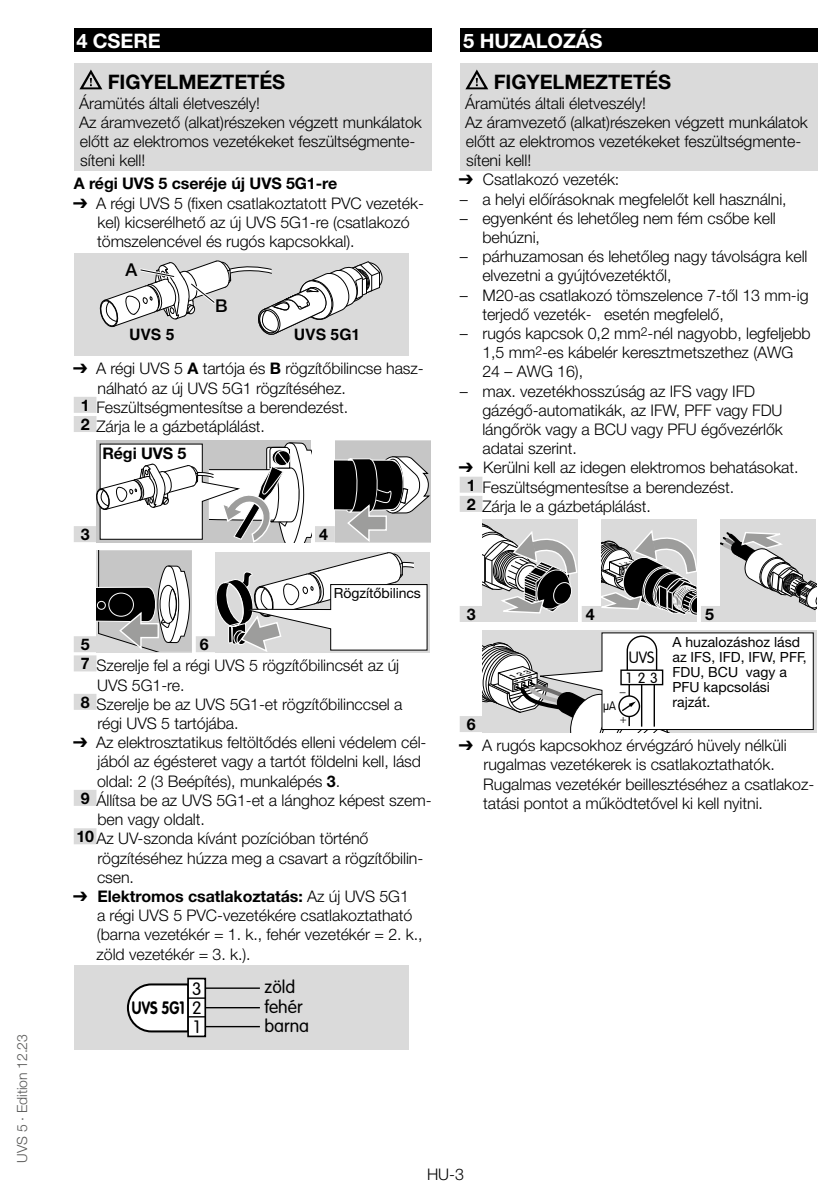
<style>
.page{position:relative;width:840px;height:1191px;background:#fff}
.page>*{position:absolute;margin:0;border:0;box-sizing:border-box;transform-origin:0 0}
.t1{font:700 20px "Helvetica Neue LT Pro";letter-spacing:-.005em;color:#000}
.t2{font:700 20px "Helvetica Neue LT Pro";letter-spacing:-.005em;color:#fff}
.t3{font:300 17.8px "VAG Rounded Std";color:#000}
.t4{font:700 17.8px/19.4px "VAG Rounded Std";color:#000;text-align:right;scale:.8 1}
.t5{font:500 17.8px "Helvetica Neue LT Pro";color:#000}
.t6{font:300 16.2px "VAG Rounded Std";color:#000;scale:.93 1}
.t7{font:300 16px/19.2px "Helvetica Neue LT Pro";letter-spacing:-.005em;color:#000}
.t8{font:700 16px "Helvetica Neue LT Pro";letter-spacing:-.005em;color:#000}
.t9{font:700 15.8px "Helvetica";color:#000}
.t10{font:300 14.6px "VAG Rounded Std";color:#000}
.t11{font:14px/15px "Helvetica Neue LT Pro";color:#000}
.t12{font:300 14px "Helvetica Neue LT Pro";letter-spacing:-.005em;color:#575756}
.t13{font:300 12.4px "VAG Rounded Std";color:#000;scale:.9 1}
.t14{font:300 11.6px "Helvetica Neue LT Pro";color:#000}
.s1{font-family:"Arial Unicode MS";font-weight:400}
.s2{font-weight:700}
.s3{font-weight:300}
</style>
<div class="page">
<div style="left:74px;top:28px;width:357px;height:24px;background:#000"></div>
<div style="left:74px;top:64px;width:357px;height:31px;background:#dadada"></div>
<div style="left:74px;top:91px;width:357px;height:22px;background:#dadada"></div>
<div style="left:74px;top:111px;width:357px;height:60px;background:#dadada"></div>
<div style="left:74px;top:397px;width:22px;height:16px;background:#dadada"></div>
<div style="left:74px;top:416px;width:22px;height:16px;background:#dadada"></div>
<div style="left:74px;top:526px;width:22px;height:16px;background:#dadada"></div>
<div style="left:315px;top:526px;width:19px;height:16px;background:#dadada"></div>
<div style="left:74px;top:636px;width:22px;height:16px;background:#dadada"></div>
<div style="left:196px;top:636px;width:19px;height:16px;background:#dadada"></div>
<div style="left:74px;top:655px;width:22px;height:16px;background:#dadada"></div>
<div style="left:74px;top:694px;width:22px;height:16px;background:#dadada"></div>
<div style="left:74px;top:790px;width:22px;height:16px;background:#dadada"></div>
<div style="left:74px;top:828px;width:22px;height:16px;background:#dadada"></div>
<svg style="left:79px;top:69px;width:23px;height:20px"></svg>
<div style="left:74px;top:253px;width:334px;height:102px;background:#dadada"></div>
<svg style="left:99px;top:260px;width:284px;height:75px"></svg>
<svg style="left:96px;top:442px;width:215px;height:100px"></svg>
<div style="left:334px;top:441px;width:96px;height:100px;background:#c6c6c6"></div>
<svg style="left:334px;top:455px;width:96px;height:86px"></svg>
<svg style="left:96px;top:551px;width:96px;height:100px"></svg>
<svg style="left:215px;top:552px;width:212px;height:100px"></svg>
<div style="left:74px;top:965px;width:334px;height:85px;background:#dadada"></div>
<hr style="left:199px;top:987px;width:61px;height:1px;background:#000">
<hr style="left:199px;top:1007px;width:61px;height:1px;background:#000">
<hr style="left:199px;top:1026px;width:61px;height:1px;background:#000">
<div style="left:188px;top:978px;width:17px;height:58px;background:#fff"></div>
<div style="left:187px;top:977px;width:19px;height:60px;border:2px solid #000"></div>
<svg style="left:126px;top:982px;width:79px;height:51px"></svg>
<div style="left:459px;top:28px;width:357px;height:24px;background:#000"></div>
<div style="left:459px;top:64px;width:357px;height:31px;background:#dadada"></div>
<div style="left:459px;top:91px;width:357px;height:22px;background:#dadada"></div>
<div style="left:459px;top:111px;width:357px;height:60px;background:#dadada"></div>
<div style="left:459px;top:477px;width:23px;height:16px;background:#dadada"></div>
<div style="left:459px;top:496px;width:23px;height:16px;background:#dadada"></div>
<div style="left:459px;top:606px;width:23px;height:16px;background:#dadada"></div>
<div style="left:581px;top:606px;width:20px;height:16px;background:#dadada"></div>
<div style="left:700px;top:606px;width:20px;height:16px;background:#dadada"></div>
<div style="left:459px;top:716px;width:23px;height:16px;background:#dadada"></div>
<svg style="left:465px;top:69px;width:23px;height:20px"></svg>
<div style="left:482px;top:520px;width:95px;height:102px;background:#dadada"></div>
<svg style="left:482px;top:523px;width:95px;height:91px"></svg>
<div style="left:601px;top:520px;width:95px;height:102px;background:#dadada"></div>
<div style="left:720px;top:520px;width:95px;height:102px;background:#dadada"></div>
<svg style="left:720px;top:530px;width:96px;height:91px"></svg>
<svg style="left:601px;top:530px;width:95px;height:86px"></svg>
<svg style="left:482px;top:630px;width:331px;height:102px"></svg>
<p class="t12" style="left:13px;top:1162px;width:130px;rotate:-90deg">UVS 5 · Edition 12.23</p>
<p class="t2" style="left:76px;top:28px;width:58px">4 CSERE</p>
<p class="t1" style="left:108px;top:70px;width:33px">FIGYELMEZ</p>
<p class="t1" style="left:222px;top:70px;width:64px">TETÉS</p>
<p class="t7" style="left:79px;top:93px;width:344px">Áramütés általi életveszély!<br>Az áramvezető (alkat)részeken végzett munkálatok előtt az elektromos vezetékeket feszültségmente&shy;síteni kell!</p>
<p class="t8" style="left:74px;top:174px;width:265px">A régi UVS 5 cseréje új UVS 5G1-re</p>
<p class="t7" style="left:97px;top:193px;width:328px;text-indent:-24px"><span class="s1">➔</span> A régi UVS 5 (fixen csatlakoztatott PVC vezeték&shy;kel) kicserélhető az új UVS 5G1-re (csatlakozó tömszelencével és rugós kapcsokkal).</p>
<p class="t5" style="left:125px;top:258px;width:13px">A</p>
<p class="t5" style="left:215px;top:295px;width:14px">B</p>
<p class="t9" style="left:129px;top:325px;width:47px">UVS 5</p>
<p class="t9" style="left:294px;top:325px;width:68px">UVS 5G1</p>
<p class="t7" style="left:73px;top:359px;width:352px"><span class="s1">➔</span> A régi UVS 5 <span class="s2">A</span> tartója és <span class="s2">B</span> rögzítőbilincse hasz-</p>
<p class="t7" style="left:97px;top:378px;width:250px">nálható az új UVS 5G1 rögzítéséhez.</p>
<p class="t7" style="left:81px;top:397px;width:269px"><span class="s2">1</span> Feszültségmentesítse a berendezést.</p>
<p class="t7" style="left:81px;top:416px;width:186px"><span class="s2">2</span> Zárja le a gázbetáplálást.</p>
<p class="t8" style="left:102px;top:443px;width:86px">Régi UVS 5</p>
<p class="t8" style="left:81px;top:524px;width:10px">3</p>
<p class="t8" style="left:81px;top:634px;width:10px">5</p>
<p class="t8" style="left:200px;top:634px;width:10px">6</p>
<p class="t8" style="left:319px;top:524px;width:10px">4</p>
<p class="t11" style="left:334px;top:585px;width:88px">Rögzítőbilincs</p>
<p class="t7" style="left:81px;top:656px;width:320px"><span class="s2">7</span> Szerelje fel a régi UVS 5 rögzítőbilincsét az új</p>
<p class="t7" style="left:97px;top:675px;width:89px">UVS 5G1-re.</p>
<p class="t7" style="left:81px;top:694px;width:323px"><span class="s2">8</span> Szerelje be az UVS 5G1-et rögzítőbilinccsel a</p>
<p class="t7" style="left:97px;top:713px;width:142px">régi UVS 5 tartójába.</p>
<p class="t7" style="left:73px;top:732px;width:355px"><span class="s1">➔</span> Az elektrosztatikus feltöltődés elleni védelem cél-</p>
<p class="t7" style="left:97px;top:752px;width:325px">jából az égésteret vagy a tartót földelni kell, lásd</p>
<p class="t7" style="left:97px;top:771px;width:244px">oldal: 2 (3 Beépítés), munkalépés <span class="s2">3</span>.</p>
<p class="t7" style="left:81px;top:790px;width:352px"><span class="s2">9</span> Állítsa be az UVS 5G1-et a lánghoz képest szem-</p>
<p class="t7" style="left:97px;top:809px;width:109px">ben vagy oldalt.</p>
<p class="t7" style="left:76px;top:828px;width:293px"><span class="s2">10</span> Az UV-szonda kívánt pozícióban történő</p>
<p class="t7" style="left:97px;top:848px;width:327px">rögzítéséhez húzza meg a csavart a rögzítőbilin-</p>
<p class="t7" style="left:97px;top:867px;width:39px">csen.</p>
<p class="t7" style="left:97px;top:886px;width:327px;text-indent:-24px"><span class="s1">➔</span> <span class="s2">Elektromos csatlakoztatás:</span> Az új UVS 5G1<br>a régi UVS 5 PVC-vezetékére csatlakoztatható (barna vezetékér = 1. k., fehér vezetékér = 2. k., zöld vezetékér = 3. k.).</p>
<p class="t4" style="left:132px;top:998px;width:88px">UVS 5G1 <span class="s3">2<br>1</span></p>
<p class="t3" style="left:264px;top:976px;width:32px">zöld</p>
<p class="t3" style="left:192px;top:978px;width:11px">3</p>
<p class="t3" style="left:264px;top:996px;width:40px">fehér</p>
<p class="t3" style="left:264px;top:1015px;width:46px">barna</p>
<p class="t2" style="left:463px;top:28px;width:61px">5 HUZALOZ</p>
<p class="t2" style="left:575px;top:28px;width:28px">ÁS</p>
<p class="t1" style="left:493px;top:70px;width:33px">FIGYELMEZ</p>
<p class="t1" style="left:607px;top:70px;width:64px">TETÉS</p>
<p class="t7" style="left:465px;top:93px;width:344px">Áramütés általi életveszély!<br>Az áramvezető (alkat)részeken végzett munkálatok előtt az elektromos vezetékeket feszültségmente&shy;síteni kell!</p>
<p class="t7" style="left:458px;top:170px;width:162px"><span class="s1">➔</span> Csatlakozó vezeték:</p>
<p class="t7" style="left:459px;top:189px;width:328px">– a helyi előírásoknak megfelelőt kell használni,</p>
<p class="t7" style="left:482px;top:208px;width:295px;text-indent:-23px">– egyenként és lehetőleg nem fém csőbe kell behúzni,</p>
<p class="t7" style="left:482px;top:246px;width:326px;text-indent:-23px">– párhuzamosan és lehetőleg nagy távolságra kell elvezetni a gyújtóvezetéktől,</p>
<p class="t7" style="left:482px;top:285px;width:327px;text-indent:-23px">– M20-as csatlakozó tömszelence 7-től 13 mm-ig terjedő vezeték-∅ esetén megfelelő,</p>
<p class="t7" style="left:482px;top:323px;width:329px;text-indent:-23px">– rugós kapcsok 0,2 mm<sup>2</sup>-nél nagyobb, legfeljebb<br>1,5 mm<sup>2</sup>-es kábelér keresztmetszethez (AWG<br>24 – AWG 16),</p>
<p class="t7" style="left:482px;top:381px;width:302px;text-indent:-23px">– max. vezetékhosszúság az IFS vagy IFD gázégő-automatikák, az IFW, PFF vagy FDU lángőrök vagy a BCU vagy PFU égővezérlők adatai szerint.</p>
<p class="t7" style="left:466px;top:458px;width:333px;text-indent:-8px"><span class="s1">➔</span> Kerülni kell az idegen elektromos behatásokat.<br><span class="s2">1</span> Feszültségmentesítse a berendezést.<br><span class="s2">2</span> Zárja le a gázbetáplálást.</p>
<p class="t8" style="left:466px;top:604px;width:10px">3</p>
<p class="t8" style="left:585px;top:604px;width:10px">4</p>
<p class="t8" style="left:704px;top:604px;width:10px">5</p>
<p class="t11" style="left:672px;top:634px;width:136px">A huzalozáshoz lásd az IFS, IFD, IFW, PFF,<br>FDU, BCU vagy a<br>PFU kapcsolási rajzát.</p>
<p class="t7" style="left:483px;top:735px;width:332px;text-indent:-24px"><span class="s1">➔</span> A rugós kapcsokhoz érvégzáró hüvely nélküli rugalmas vezetékerek is csatlakoztathatók.<br>Rugalmas vezetékér beillesztéséhez a csatlakoz&shy;tatási pontot a működtetővel ki kell nyitni.</p>
<p class="t6" style="left:628px;top:647px;width:29px">UVS</p>
<p class="t10" style="left:626px;top:669px;width:33px">123</p>
<p class="t14" style="left:619px;top:685px;width:7px">–</p>
<p class="t14" style="left:619px;top:712px;width:9px">+</p>
<p class="t13" style="left:603px;top:698px;width:16px">µA</p>
<p class="t8" style="left:466px;top:714px;width:10px">6</p>
<p class="t7" style="left:427px;top:1164px;width:38px">HU-3</p>
</div>
